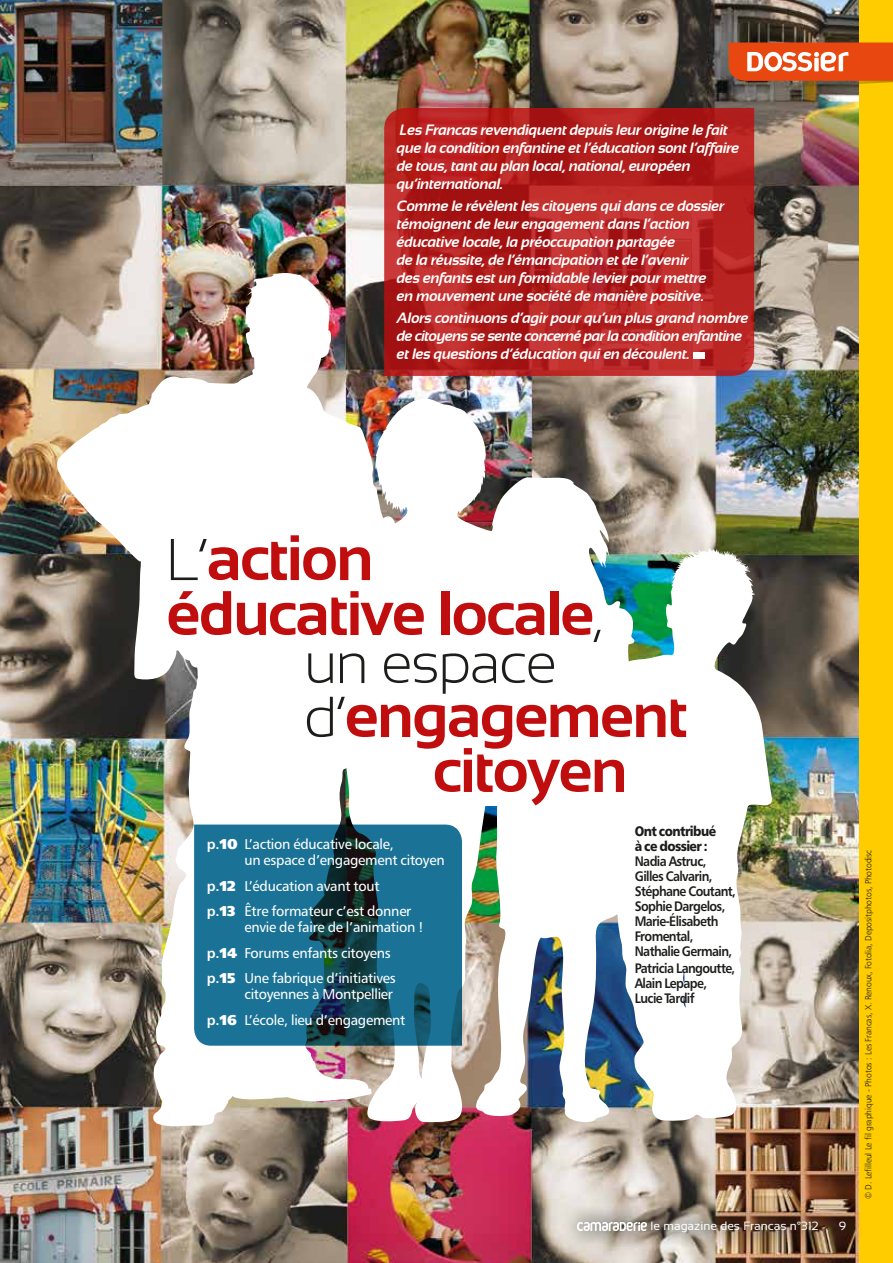
<style>
.page{position:relative;width:893px;height:1263px;background:#fff}
.page>*{position:absolute;margin:0;border:0;box-sizing:border-box;transform-origin:0 0}
.t1{font:700 64.05px "Sansation";letter-spacing:-.03em;color:#c00d0e}
.t2{font:700 62.85px/54.9px "Sansation";letter-spacing:-.03em;color:#c00d0e}
.t3{font:300 57.75px "Sansation";letter-spacing:-.03em;color:#1d1d1b}
.t4{font:italic 700 15px/18px "Sansation";letter-spacing:-.02em;color:#fff}
.t5{font:14.25px/25.2px "Humanist 777 BT Roman B";letter-spacing:-.02em;color:#fff}
.t6{font:13.8px/15px "Humanist 777 BT Bold B";letter-spacing:-.05em;color:#1d1d1b;scale:.9 1}
.t7{font:13.8px/15px "Humanist 777 BT Black B";letter-spacing:-.05em;color:#1d1d1b;scale:.9 1}
.t8{font:12px "Sansation";color:#fff}
.t9{font:9px "Humanist 777 BT Light B";letter-spacing:-.01em;color:#1d1d1b;scale:.95 1}
.s1{font-weight:300;font-size:58.8px;color:#1d1d1b}
.s2{font-weight:300;font-size:57.75px;color:#1d1d1b}
.s3{font-family:"Humanist 777 BT Bold B"}
.s4{font-family:"Humanist 777 BT Extra Black B"}
</style>
<div class="page">
<img style="left:0;top:0;width:859px;height:1263px">
<div style="left:859px;top:0;width:34px;height:1263px;background:#fc0"></div>
<svg style="left:835px;top:1204px;width:24px;height:42px"></svg>
<img style="left:560px;top:1203px;width:275px;height:46px">
<img style="left:577px;top:1223px;width:69px;height:7px">
<svg style="left:384px;top:108px;width:370px;height:268px;background:#b42220"></svg>
<div style="left:693px;top:353px;width:12px;height:6px;background:#fff"></div>
<svg style="left:729px;top:43px;width:164px;height:48px;background:#d36839"></svg>
<svg style="left:639px;top:547px;width:133px;height:574px"></svg>
<img style="left:385px;top:399px;width:254px;height:723px">
<img style="left:57px;top:273px;width:328px;height:853px">
<div style="left:455px;top:587px;width:70px;height:193px;background:#fff"></div>
<div style="left:295px;top:532px;width:80px;height:220px;background:#fff"></div>
<div style="left:437px;top:750px;width:118px;height:55px;background:#fff"></div>
<svg style="left:194px;top:824px;width:268px;height:222px;background:#196481"></svg>
<div style="left:120px;top:468px;width:27px;height:37px;background:#fff"></div>
<p class="t4" style="left:397px;top:120px;width:344px">Les Francas revendiquent depuis leur origine le fait que la condition enfantine et l’éducation sont l’affaire de tous, tant au plan local, national, européen qu’international.</p>
<p class="t4" style="left:397px;top:197px;width:329px">Comme le révèlent les citoyens qui dans ce dossier témoignent de leur engagement dans l’action éducative locale, la préoccupation partagée<br>de la réussite, de l’émancipation et de l’avenir<br>des enfants est un formidable levier pour mettre en mouvement une société de manière positive.</p>
<p class="t4" style="left:397px;top:309px;width:353px">Alors continuons d’agir pour qu’un plus grand nombre de citoyens se sente concerné par la condition enfantine et les questions d’éducation qui en découlent.</p>
<h1 class="t1" style="left:166px;top:522px;width:209px"><span class="s1">L’</span>action</h1>
<h2 class="t2" style="left:166px;top:586px;width:437px">éducative locale<span class="s2">,</span></h2>
<h3 class="t3" style="left:304px;top:631px;width:255px">un espace</h3>
<h2 class="t2" style="left:433px;top:688px;width:257px;text-indent:-129px"><span class="s2">d’</span>engagement citoyen</h2>
<p class="t5" style="left:244px;top:835px;width:202px;line-height:16.6px;text-indent:-38px"><span class="s3">p.</span><span class="s4">10</span> L’action éducative locale,<br>un espace d’engagement citoyen</p>
<p class="t5" style="left:207px;top:873px;width:206px"><span class="s3">p.</span><span class="s4">12</span> L’éducation avant tout <span class="s3">p.</span><span class="s4">13</span> Être formateur c’est donner</p>
<p class="t5" style="left:207px;top:915px;width:218px;text-indent:37px">envie de faire de l’animation ! <span class="s3">p.</span><span class="s4">14</span> Forums enfants citoyens<br><span class="s3">p.</span><span class="s4">15</span> Une fabrique d’initiatives</p>
<p class="t5" style="left:207px;top:982px;width:200px;text-indent:37px">citoyennes à Montpellier <span class="s3">p.</span><span class="s4">16</span> L’école, lieu d’engagement</p>
<p class="t7" style="left:635px;top:823px;width:92px">Ont contribué à ce dossier :</p>
<p class="t6" style="left:635px;top:853px;width:114px">Nadia Astruc,<br>Gilles Calvarin,<br>Stéphane Coutant,<br>Sophie Dargelos,<br>Marie-Élisabeth<br>Fromental,<br>Nathalie Germain,</p>
<p class="t6" style="left:635px;top:960px;width:113px">Patricia Langoutte,<br>Alain Lepape,<br>Lucie Tardif</p>
<p class="t8" style="left:651px;top:1219px;width:169px">le magazine des Francas n°312</p>
<p class="t8" style="left:839px;top:1219px;width:9px">9</p>
<p class="t9" style="left:863px;top:1199px;width:369px;rotate:-90deg">© D. Lefilleul Le fil graphique - Photos : Les Francas, X. Renoux, Fotolia, Depositphotos, Photodisc</p>
</div>
